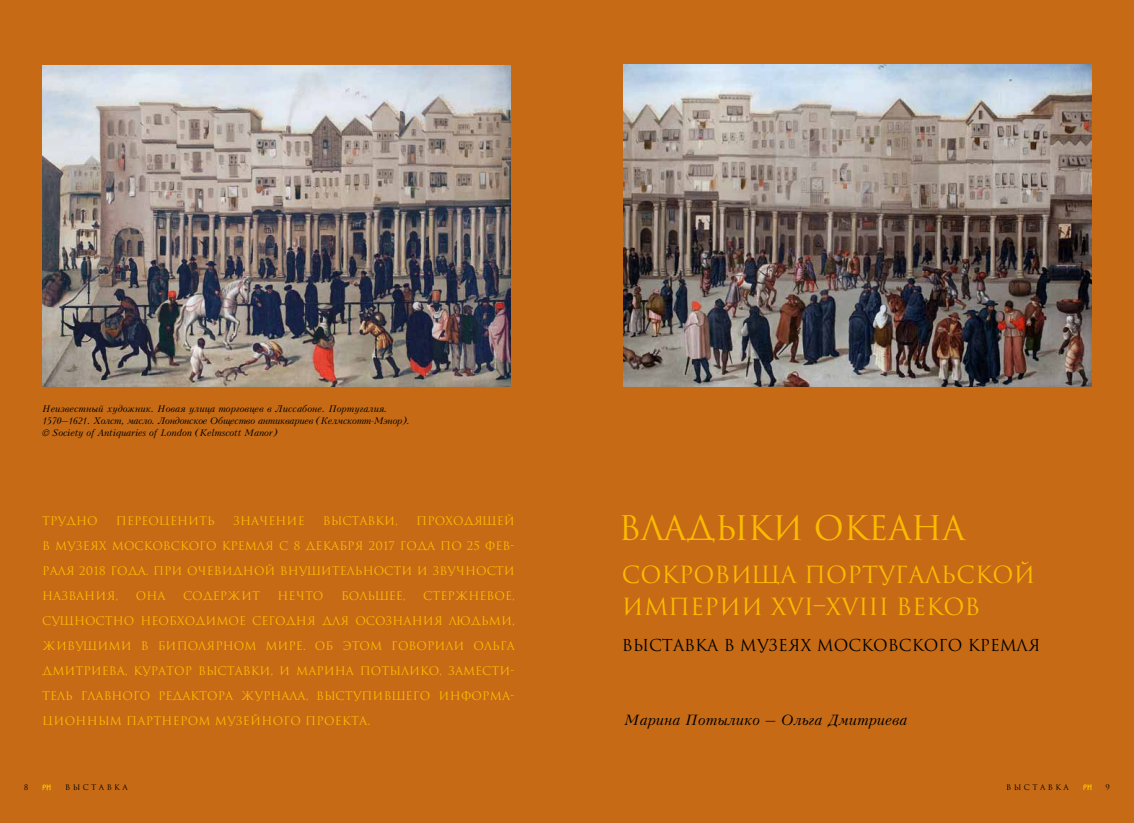
<style>
.page{position:relative;width:1134px;height:823px;background:#fff}
.page>*{position:absolute;margin:0;border:0;box-sizing:border-box;transform-origin:0 0}
.t1{font:33px "Romul";letter-spacing:-.01em;color:#fbbb00}
.t2{font:23px/32px "Romul";color:#fbbb00}
.t3{font:16px "Romul";color:#000}
.t4{font:italic 14px "Kudryashev";color:#000}
.t5{font:11.5px/25px "Romul";color:#fbbb00;text-align:justify}
.t6{font:italic 9px/12px "Kudryashev";letter-spacing:-.02em;color:#000}
.t7{font:7.5px "Romul";letter-spacing:.33em;color:#000}
</style>
<div class="page">
<div style="left:0;top:0;width:1134px;height:822px;background:#c66a15"></div>
<img style="left:42px;top:66px;width:468px;height:320px">
<img style="left:624px;top:65px;width:467px;height:321px">
<svg style="left:1083px;top:784px;width:8px;height:5px"></svg>
<svg style="left:43px;top:784px;width:8px;height:5px"></svg>
<p class="t6" style="left:43px;top:403px;width:369px">Неизвестный художник. Новая улица торговцев в Лиссабоне. Португалия.<br>1570–1621. Холст, масло. Лондонское Общество антиквариев (Келмскотт-Мэнор). © Society of Antiquaries of London (Kelmscott Manor)</p>
<p class="t5" style="left:42px;top:508px;width:474px;text-indent:374px">проходящей в Музеях Московского Кремля с 8 декабря 2017 года по 25 фев&shy;раля 2018 года. При очевидной внушительности и звучности названия,</p>
<p class="t5" style="left:42px;top:508px;width:57px">Трудно</p>
<p class="t5" style="left:116px;top:508px;width:100px">переоценить</p>
<p class="t5" style="left:233px;top:508px;width:73px">значение</p>
<p class="t5" style="left:323px;top:508px;width:77px">выставки,</p>
<p class="t5" style="left:136px;top:583px;width:31px">она</p>
<p class="t5" style="left:183px;top:583px;width:79px">содержит</p>
<p class="t5" style="left:278px;top:583px;width:47px">нечто</p>
<p class="t5" style="left:341px;top:583px;width:66px">большее,</p>
<p class="t5" style="left:42px;top:583px;width:474px;text-indent:381px">стержневое, сущностно необходимое сегодня для осознания людьми, живущими в биполярном мире. Об этом говорили Ольга Дмитриева, куратор выставки, и Марина Потылико, замести&shy;тель главного редактора журнала, выступившего информа&shy;ционным партнером музейного проекта.</p>
<h1 class="t1" style="left:618px;top:509px;width:348px">Владыки океана</h1>
<h2 class="t2" style="left:622px;top:558px;width:415px">Сокровища Португальской империи XVI–XVIII веков</h2>
<h3 class="t3" style="left:622px;top:635px;width:420px">Выставка в Музеях Московского Кремля</h3>
<p class="t4" style="left:624px;top:711px;width:285px">Марина Потылико – Ольга Дмитриева</p>
<p class="t7" style="left:24px;top:782px;width:6px">8</p>
<p class="t7" style="left:65px;top:782px;width:64px">выставка</p>
<p class="t7" style="left:1006px;top:782px;width:64px">выставка</p>
<p class="t7" style="left:1105px;top:782px;width:6px">9</p>
</div>
